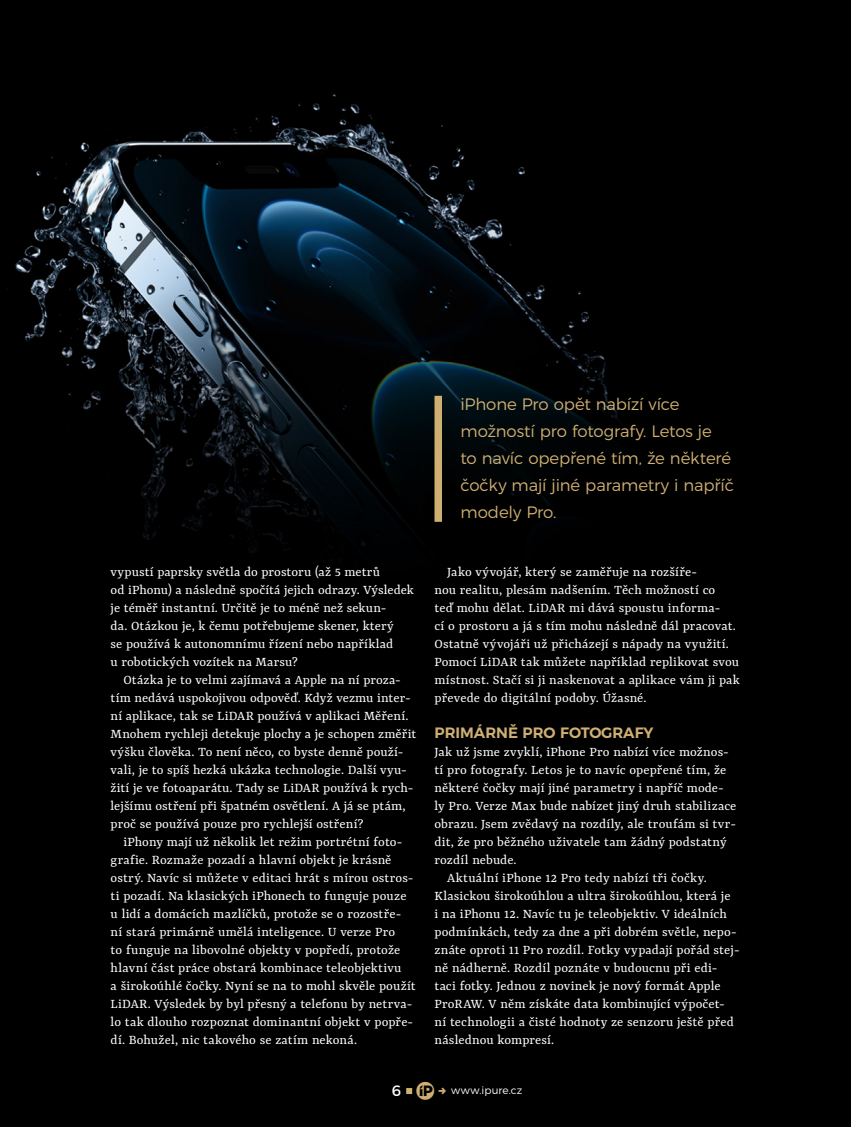
<style>
.page{position:relative;width:851px;height:1127px;background:#fff}
.page>*{position:absolute;margin:0;border:0;box-sizing:border-box;transform-origin:0 0}
.t1{font:300 16.5px/27px "Montserrat";letter-spacing:-.01em;color:#cfaf72}
.t2{font:600 15px "Montserrat";color:#cfaf72}
.t3{font:15px "Montserrat";color:#fff}
.t4{font:14.4px/18px "Yrsa";letter-spacing:.005em;color:#fff}
.t5{font:300 10.5px "Montserrat";letter-spacing:.01em;color:#fff}
.s1{font-family:"i Pure";font-size:25.5px;color:#cfaf72}
</style>
<div class="page">
<div style="left:0;top:659px;width:850px;height:468px;background:#000"></div>
<img style="left:0;top:0;width:850px;height:659px">
<div style="left:434px;top:396px;width:8px;height:126px;background:#cfaf72"></div>
<svg style="left:406px;top:1088px;width:6px;height:6px"></svg>
<svg style="left:438px;top:1088px;width:8px;height:6px"></svg>
<p class="t4" style="left:111px;top:563px;width:305px">vypustí paprsky světla do prostoru (až 5 metrů<br>od iPhonu) a následně spočítá jejich odrazy. Výsledek je téměř instantní. Určitě je to méně než sekun-<br>da. Otázkou je, k čemu potřebujeme skener, který<br>se používá k autonomnímu řízení nebo například<br>u robotických vozítek na Marsu?</p>
<p class="t4" style="left:111px;top:671px;width:307px;text-indent:13px">Otázka je to velmi zajímavá a Apple na ní proza&shy;tím nedává uspokojivou odpověď. Když vezmu inter&shy;ní aplikace, tak se LiDAR používá v aplikaci Měření.<br>Mnohem rychleji detekuje plochy a je schopen změřit výšku člověka. To není něco, co byste denně použí&shy;vali, je to spíš hezká ukázka technologie. Další vyu&shy;žití je ve fotoaparátu. Tady se LiDAR používá k rych&shy;lejšímu ostření při špatném osvětlení. A já se ptám, proč se používá pouze pro rychlejší ostření?</p>
<p class="t4" style="left:111px;top:833px;width:306px;text-indent:13px">iPhony mají už několik let režim portrétní foto&shy;grafie. Rozmaže pozadí a hlavní objekt je krásně ostrý. Navíc si můžete v editaci hrát s mírou ostros&shy;ti pozadí. Na klasických iPhonech to funguje pouze u lidí a domácích mazlíčků, protože se o rozostře&shy;ní stará primárně umělá inteligence. U verze Pro<br>to funguje na libovolné objekty v popředí, protože hlavní část práce obstará kombinace teleobjektivu<br>a širokoúhlé čočky. Nyní se na to mohl skvěle použít LiDAR. Výsledek by byl přesný a telefonu by netrva&shy;lo tak dlouho rozpoznat dominantní objekt v popře&shy;dí. Bohužel, nic takového se zatím nekoná.</p>
<p class="t1" style="left:460px;top:389px;width:275px">iPhone Pro opět nabízí více možností pro fotografy. Letos je<br>to navíc opepřené tím, že některé čočky mají jiné parametry i napříč modely Pro.</p>
<p class="t4" style="left:434px;top:563px;width:307px;text-indent:13px">Jako vývojář, který se zaměřuje na rozšíře-<br>nou realitu, plesám nadšením. Těch možností co<br>teď mohu dělat. LiDAR mi dává spoustu informa-<br>cí o prostoru a já s tím mohu následně dál pracovat.<br>Ostatně vývojáři už přicházejí s nápady na využití.<br>Pomocí LiDAR tak můžete například replikovat svou místnost. Stačí si ji naskenovat a aplikace vám ji pak převede do digitální podoby. Úžasné.</p>
<p class="t2" style="left:434px;top:720px;width:220px">PRIMÁRNĚ PRO FOTOGRAFY</p>
<p class="t4" style="left:434px;top:743px;width:296px">Jak už jsme zvyklí, iPhone Pro nabízí více možnos-</p>
<p class="t4" style="left:434px;top:761px;width:293px">tí pro fotografy. Letos je to navíc opepřené tím, že</p>
<p class="t4" style="left:434px;top:779px;width:291px">některé čočky mají jiné parametry i napříč mode-</p>
<p class="t4" style="left:434px;top:797px;width:303px">ly Pro. Verze Max bude nabízet jiný druh stabilizace</p>
<p class="t4" style="left:434px;top:815px;width:303px">obrazu. Jsem zvědavý na rozdíly, ale troufám si tvr-</p>
<p class="t4" style="left:434px;top:833px;width:293px">dit, že pro běžného uživatele tam žádný podstatný</p>
<p class="t4" style="left:434px;top:851px;width:84px">rozdíl nebude.</p>
<p class="t4" style="left:447px;top:869px;width:261px">Aktuální iPhone 12 Pro tedy nabízí tři čočky.</p>
<p class="t4" style="left:434px;top:887px;width:297px">Klasickou širokoúhlou a ultra širokoúhlou, která je</p>
<p class="t4" style="left:434px;top:905px;width:294px">i na iPhonu 12. Navíc tu je teleobjektiv. V ideálních</p>
<p class="t4" style="left:434px;top:923px;width:304px">podmínkách, tedy za dne a při dobrém světle, nepo-</p>
<p class="t4" style="left:434px;top:941px;width:306px">znáte oproti 11 Pro rozdíl. Fotky vypadají pořád stej-</p>
<p class="t4" style="left:434px;top:959px;width:284px">ně nádherně. Rozdíl poznáte v budoucnu při edi-</p>
<p class="t4" style="left:434px;top:977px;width:287px">taci fotky. Jednou z novinek je nový formát Apple</p>
<p class="t4" style="left:434px;top:995px;width:292px">ProRAW. V něm získáte data kombinující výpočet-</p>
<p class="t4" style="left:434px;top:1013px;width:301px">ní technologii a čisté hodnoty ze senzoru ještě před</p>
<p class="t4" style="left:434px;top:1031px;width:121px">následnou kompresí.</p>
<p class="t3" style="left:392px;top:1079px;width:43px">6 <span class="s1">C</span></p>
<p class="t5" style="left:451px;top:1082px;width:73px">www.ipure.cz</p>
</div>
